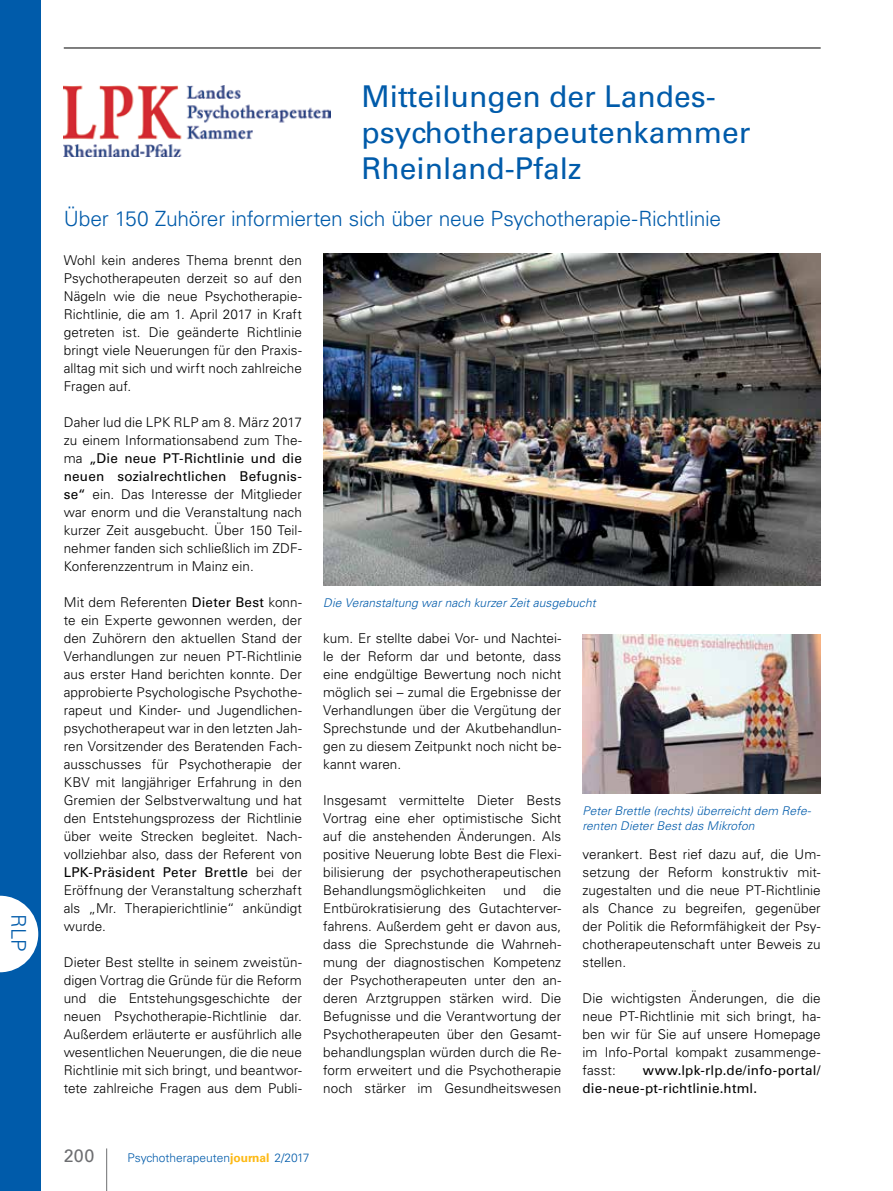
<style>
.page{position:relative;width:893px;height:1191px;background:#fff}
.page>*{position:absolute;margin:0;border:0;box-sizing:border-box;transform-origin:0 0}
.t1{font:30px/36px "Univers LT Std";color:#005baa}
.t2{font:300 21px "Univers LT Std";letter-spacing:-.01em;color:#005baa}
.t3{font:300 20.25px "Univers LT Std";color:#005baa}
.t4{font:18px "Univers LT Std";color:#6d6e71}
.t5{font:300 13.5px/18px "Univers LT Std";letter-spacing:.005em;color:#000;text-align:justify}
.t6{font:13.5px/18px "Univers LT Std";letter-spacing:.015em;color:#000}
.t7{font:italic 300 12px/15px "Univers LT Std";letter-spacing:.01em;color:#005baa}
.t8{font:300 12px "Univers LT Std";color:#005baa}
.s1{font-weight:400}
.s2{font-weight:700;color:#fdb913}
</style>
<div class="page">
<img style="left:583px;top:635px;width:238px;height:158px">
<img style="left:323px;top:253px;width:498px;height:332px">
<hr style="left:64px;top:48px;width:757px;height:1px;background:#000">
<hr style="left:106px;top:1148px;width:1px;height:43px;background:#6d6e71">
<div style="left:0;top:0;width:40px;height:1191px;background:#005baa"></div>
<svg style="left:0;top:895px;width:38px;height:77px"></svg>
<img style="left:64px;top:85px;width:266px;height:72px">
<h3 class="t3" style="left:31px;top:914px;width:39px;rotate:90deg">RLP</h3>
<h1 class="t1" style="left:361px;top:78px;width:391px">Mitteilungen der Landes&shy;psychotherapeutenkammer<br>Rheinland-Pfalz</h1>
<h2 class="t2" style="left:64px;top:206px;width:659px">Über 150 Zuhörer informierten sich über neue Psychotherapie-Richtlinie</h2>
<p class="t5" style="left:64px;top:251px;width:240px">Wohl kein anderes Thema brennt den Psychotherapeuten derzeit so auf den Nägeln wie die neue Psychotherapie-Richtlinie, die am 1. April 2017 in Kraft getreten ist. Die geänderte Richtlinie bringt viele Neuerungen für den Praxis&shy;alltag mit sich und wirft noch zahlreiche Fragen auf.</p>
<p class="t5" style="left:64px;top:413px;width:240px">Daher lud die LPK RLP am 8. März 2017 zu einem Informationsabend zum The&shy;ma <span class="s1">„Die neue PT-Richtlinie und die neuen sozialrechtlichen Befugnis&shy;se“</span> ein. Das Interesse der Mitglieder war enorm und die Veranstaltung nach kurzer Zeit ausgebucht. Über 150 Teil&shy;nehmer fanden sich schließlich im ZDF-Konferenzzentrum in Mainz ein.</p>
<p class="t5" style="left:64px;top:593px;width:240px">Mit dem Referenten <span class="s1">Dieter Best</span> konn&shy;te ein Experte gewonnen werden, der den Zuhörern den aktuellen Stand der Verhandlungen zur neuen PT-Richtlinie aus erster Hand berichten konnte. Der approbierte Psychologische Psychothe&shy;rapeut und Kinder- und Jugendlichen&shy;psychotherapeut war in den letzten Jah&shy;ren Vorsitzender des Beratenden Fach&shy;ausschusses für Psychotherapie der KBV mit langjähriger Erfahrung in den Gremien der Selbstverwaltung und hat den Entstehungsprozess der Richtlinie über weite Strecken begleitet. Nach&shy;vollziehbar also, dass der Referent von <span class="s1">LPK-Präsident Peter Brettle</span> bei der Eröffnung der Veranstaltung scherzhaft als „Mr. Therapierichtlinie“ ankündigt wurde.</p>
<p class="t5" style="left:64px;top:953px;width:240px">Dieter Best stellte in seinem zweistün&shy;digen Vortrag die Gründe für die Reform und die Entstehungsgeschichte der neuen Psychotherapie-Richtlinie dar.<br>Außerdem erläuterte er ausführlich alle wesentlichen Neuerungen, die die neue Richtlinie mit sich bringt, und beantwor&shy;tete zahlreiche Fragen aus dem Publi-</p>
<p class="t7" style="left:323px;top:595px;width:274px">Die Veranstaltung war nach kurzer Zeit ausgebucht</p>
<p class="t5" style="left:323px;top:629px;width:240px">kum. Er stellte dabei Vor- und Nachtei&shy;le der Reform dar und betonte, dass eine endgültige Bewertung noch nicht möglich sei – zumal die Ergebnisse der Verhandlungen über die Vergütung der Sprechstunde und der Akutbehandlun&shy;gen zu diesem Zeitpunkt noch nicht be&shy;kannt waren.</p>
<p class="t5" style="left:323px;top:791px;width:240px">Insgesamt vermittelte Dieter Bests Vortrag eine eher optimistische Sicht auf die anstehenden Änderungen. Als positive Neuerung lobte Best die Flexi&shy;bilisierung der psychotherapeutischen Behandlungsmöglichkeiten</p>
<p class="t7" style="left:583px;top:803px;width:230px">Peter Brettle (rechts) überreicht dem Refe&shy;renten Dieter Best das Mikrofon</p>
<p class="t5" style="left:583px;top:845px;width:240px">verankert. Best rief dazu auf, die Um&shy;setzung der Reform konstruktiv mit&shy;zugestalten und die neue PT-Richtlinie als Chance zu begreifen, gegenüber der Politik die Reformfähigkeit der Psy&shy;chotherapeutenschaft unter Beweis zu stellen.</p>
<p class="t5" style="left:583px;top:989px;width:240px">Die wichtigsten Änderungen, die die neue PT-Richtlinie mit sich bringt, ha&shy;ben wir für Sie auf unsere Homepage im Info-Portal kompakt zusammenge&shy;fasst:</p>
<p class="t5" style="left:323px;top:881px;width:240px;text-indent:220px">die Entbürokratisierung des Gutachterver&shy;fahrens. Außerdem geht er davon aus, dass die Sprechstunde die Wahrneh&shy;mung der diagnostischen Kompetenz der Psychotherapeuten unter den an&shy;deren Arztgruppen stärken wird. Die Befugnisse und die Verantwortung der Psychotherapeuten über den Gesamt&shy;behandlungsplan würden durch die Re&shy;form erweitert und die Psychotherapie noch stärker im Gesundheitswesen</p>
<p class="t5" style="left:503px;top:881px;width:24px">und</p>
<p class="t6" style="left:583px;top:1061px;width:240px;text-indent:60px">www.lpk-rlp.de/info-portal/ die-neue-pt-richtlinie.html.</p>
<h3 class="t4" style="left:64px;top:1144px;width:32px">200</h3>
<p class="t8" style="left:128px;top:1150px;width:184px">Psychotherapeuten<span class="s2">journal</span> 2/2017</p>
</div>
